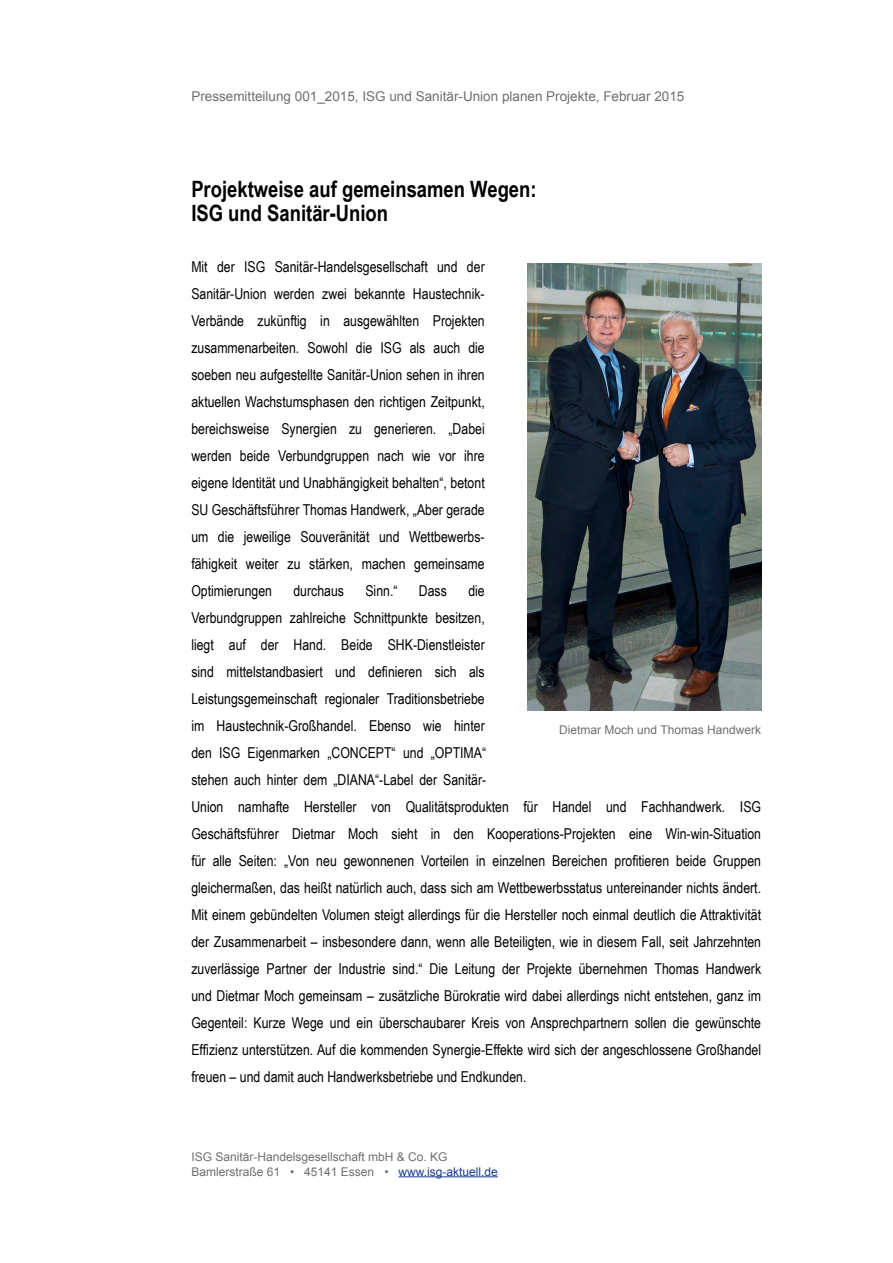
<style>
.page{position:relative;width:893px;height:1263px;background:#fff}
.page>*{position:absolute;margin:0;border:0;box-sizing:border-box;transform-origin:0 0}
.t1{font:700 22.5px/24px "Arial Narrow";color:#000}
.t2{font:15px/27px "Arial Narrow";color:#000;text-align:justify}
.t3{font:13.5px "Arial";color:#706f6f}
.t4{font:12px/14.4px "Arial";color:#706f6f}
.s1{color:#1b3e92}
</style>
<div class="page">
<hr style="left:399px;top:1176px;width:99px;height:1px;background:#1b3e92">
<img style="left:527px;top:264px;width:234px;height:446px">
<p class="t3" style="left:191px;top:88px;width:494px">Pressemitteilung 001_2015, ISG und Sanitär-Union planen Projekte, Februar 2015</p>
<h1 class="t1" style="left:191px;top:176px;width:347px">Projektweise auf gemeinsamen Wegen:<br>ISG und Sanitär-Union</h1>
<p class="t2" style="left:191px;top:253px;width:295px">Mit der ISG Sanitär-Handelsgesellschaft und der Sanitär-Union werden zwei bekannte Haustechnik-Verbände zukünftig in ausgewählten Projekten zusammenarbeiten. Sowohl die ISG als auch die soeben neu aufgestellte Sanitär-Union sehen in ihren aktuellen Wachstumsphasen den richtigen Zeitpunkt, bereichsweise Synergien zu generieren. „Dabei werden beide Verbundgruppen nach wie vor ihre eigene Identität und Unabhängigkeit behalten“, betont SU Geschäftsführer Thomas Handwerk, „Aber gerade um die jeweilige Souveränität und Wettbewerbs&shy;fähigkeit weiter zu stärken, machen gemeinsame Optimierungen</p>
<p class="t2" style="left:293px;top:577px;width:52px">durchaus</p>
<p class="t2" style="left:365px;top:577px;width:34px">Sinn.“</p>
<p class="t2" style="left:419px;top:577px;width:30px">Dass</p>
<p class="t2" style="left:191px;top:577px;width:571px;text-align:left;text-indent:277px">die<br>Verbundgruppen zahlreiche Schnittpunkte besitzen,<br>liegt auf der Hand. Beide SHK-Dienstleister<br>sind mittelstandbasiert und definieren sich als<br>Leistungsgemeinschaft regionaler Traditionsbetriebe<br>im Haustechnik-Großhandel. Ebenso wie hinter<br>den ISG Eigenmarken „CONCEPT“ und „OPTIMA“<br>stehen auch hinter dem „DIANA“-Label der Sanitär-<br>Union namhafte Hersteller von Qualitätsprodukten für Handel und Fachhandwerk. ISG Geschäftsführer Dietmar Moch sieht in den Kooperations-Projekten eine Win-win-Situation für alle Seiten: „Von neu gewonnenen Vorteilen in einzelnen Bereichen profitieren beide Gruppen gleichermaßen, das heißt natürlich auch, dass sich am Wettbewerbsstatus untereinander nichts ändert.<br>Mit einem gebündelten Volumen steigt allerdings für die Hersteller noch einmal deutlich die Attraktivität der Zusammenarbeit – insbesondere dann, wenn alle Beteiligten, wie in diesem Fall, seit Jahrzehnten zuverlässige Partner der Industrie sind.“ Die Leitung der Projekte übernehmen Thomas Handwerk und Dietmar Moch gemeinsam – zusätzliche Bürokratie wird dabei allerdings nicht entstehen, ganz im Gegenteil: Kurze Wege und ein überschaubarer Kreis von Ansprechpartnern sollen die gewünschte Effizienz unterstützen. Auf die kommenden Synergie-Effekte wird sich der angeschlossene Großhandel freuen – und damit auch Handwerksbetriebe und Endkunden.</p>
<p class="t4" style="left:559px;top:722px;width:203px">Dietmar Moch und Thomas Handwerk</p>
<p class="t4" style="left:191px;top:1150px;width:308px">ISG Sanitär-Handelsgesellschaft mbH &amp; Co. KG<br>Bamlerstraße 61 • 45141 Essen • <span class="s1">www.isg-aktuell.de</span></p>
</div>
